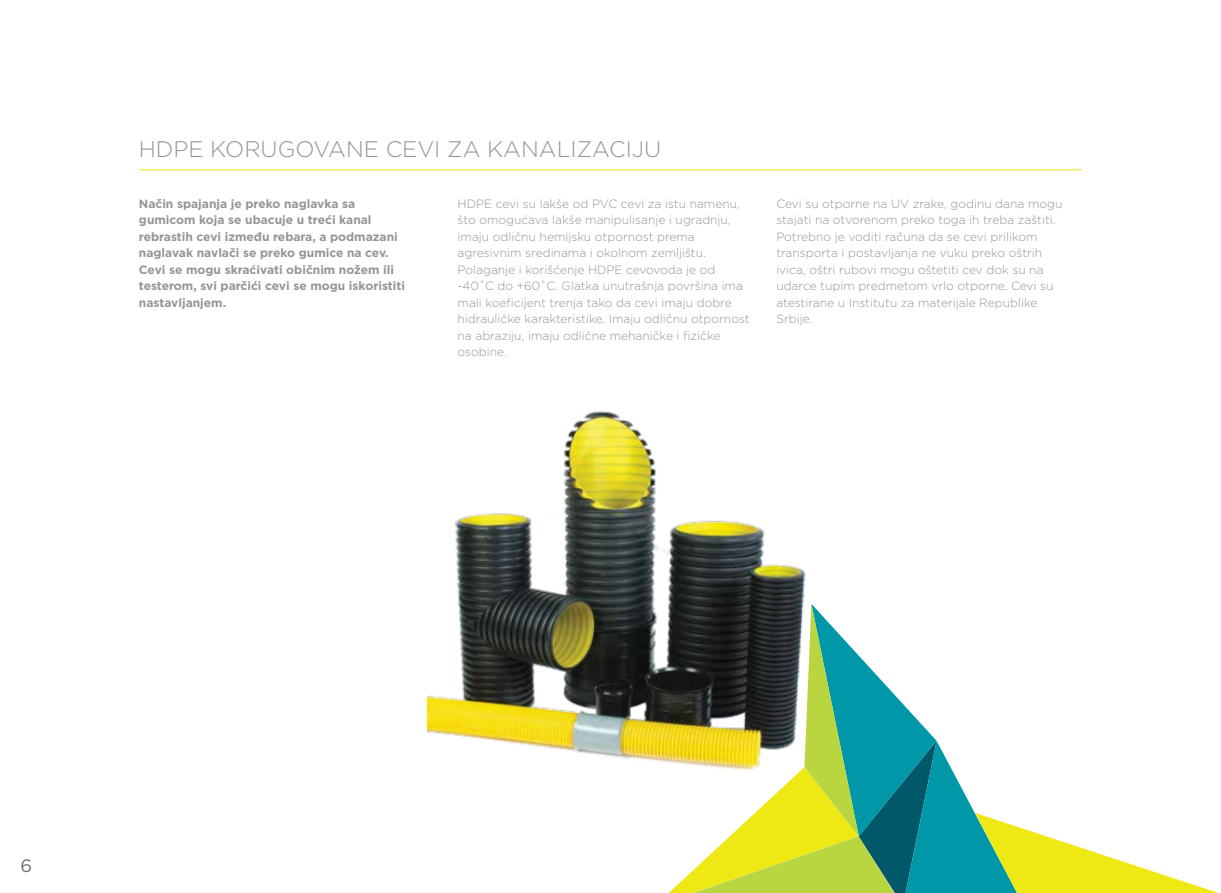
<style>
.page{position:relative;width:1221px;height:893px;background:#fff}
.page>*{position:absolute;margin:0;border:0;box-sizing:border-box;transform-origin:0 0}
.t1{font:300 22.5px "Gotham";color:#939598}
.t2{font:18px "Gotham";color:#6d6e71}
.t3{font:300 12px/16.5px "Gotham";color:#939598}
.t4{font:700 12px/16.5px "Gotham";color:#939598}
</style>
<div class="page">
<hr style="left:139px;top:169px;width:943px;height:1px;background:#eee815">
<img style="left:427px;top:411px;width:379px;height:351px">
<svg style="left:668px;top:604px;width:550px;height:289px"></svg>
<h1 class="t1" style="left:139px;top:135px;width:524px">HDPE KORUGOVANE CEVI ZA KANALIZACIJU</h1>
<p class="t4" style="left:139px;top:195px;width:268px">Način spajanja je preko naglavka sa gumicom koja se ubacuje u treći kanal rebrastih cevi između rebara, a podmazani naglavak navlači se preko gumice na cev.<br>Cevi se mogu skraćivati običnim nožem ili testerom, svi parčići cevi se mogu iskoristiti nastavljanjem.</p>
<p class="t3" style="left:457px;top:195px;width:293px">HDPE cevi su lakše od PVC cevi za istu namenu, što omogućava lakše manipulisanje i ugradnju, imaju odličnu hemijsku otpornost prema agresivnim sredinama i okolnom zemljištu.<br>Polaganje i korišćenje HDPE cevovoda je od -40˚C do +60˚C. Glatka unutrašnja površina ima mali koeficijent trenja tako da cevi imaju dobre hidrauličke karakteristike. Imaju odličnu otpornost na abraziju, imaju odlične mehaničke i fizičke osobine.</p>
<p class="t3" style="left:776px;top:195px;width:287px">Cevi su otporne na UV zrake, godinu dana mogu stajati na otvorenom preko toga ih treba zaštiti.<br>Potrebno je voditi računa da se cevi prilikom transporta i postavljanja ne vuku preko oštrih ivica, oštri rubovi mogu oštetiti cev dok su na udarce tupim predmetom vrlo otporne. Cevi su atestirane u Institutu za materijale Republike Srbije.</p>
<h2 class="t2" style="left:21px;top:854px;width:13px">6</h2>
</div>
